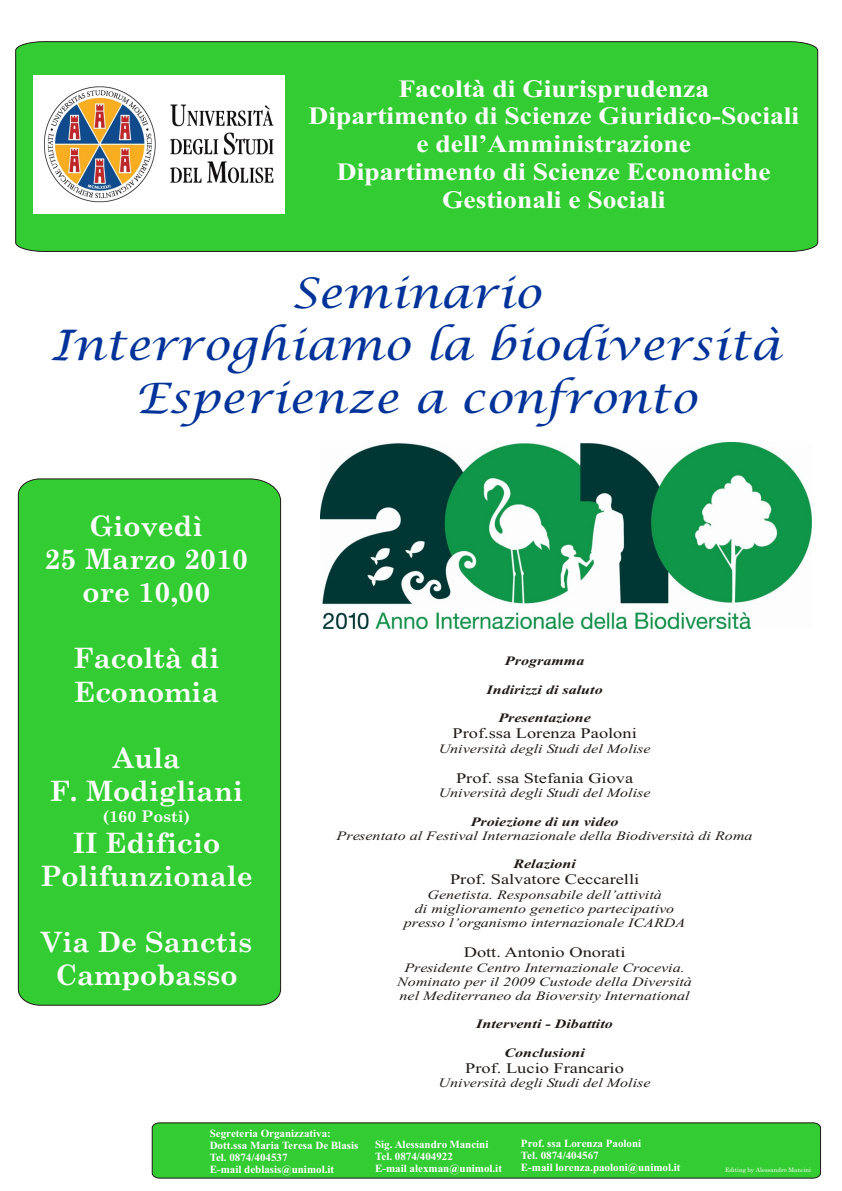
<style>
.page{position:relative;width:842px;height:1191px;background:#fff}
.page>*{position:absolute;margin:0;border:0;box-sizing:border-box;transform-origin:0 0}
.t1{font:41.9px/52.5px "Lucida Calligraphy";color:#039;text-align:center;scale:1.1 1}
.t2{font:700 28px/33.1px "Century Schoolbook";color:#fff;text-align:center}
.t3{font:700 25px/27.7px "Times New Roman";color:#fff;text-align:center;scale:1.1 1}
.t4{font:700 16px "Century Schoolbook";color:#fff}
.t5{font:14.7px "Times New Roman";color:#1f1a17;scale:1.25 1}
.t6{font:italic 12.8px/14.2px "Times New Roman";color:#1f1a17;text-align:center;scale:1.25 1}
.t7{font:italic 700 12.8px "Times New Roman";color:#1f1a17;scale:1.25 1}
.t8{font:700 11px/12.2px "Times New Roman";color:#fff}
.t9{font:6px "Century Schoolbook";color:#fff}
</style>
<div class="page">
<div style="left:15px;top:41px;width:803px;height:211px;background:#3c3"></div>
<div style="left:152px;top:1123px;width:669px;height:55px;background:#3c3"></div>
<div style="left:18px;top:479px;width:263px;height:526px;background:#3c3"></div>
<img style="left:34px;top:76px;width:251px;height:138px">
<img style="left:321px;top:442px;width:490px;height:187px">
<h3 class="t3" style="left:308px;top:77px;width:448px">Facoltà di Giurisprudenza<br>Dipartimento di Scienze Giuridico-Sociali e dell’Amministrazione<br>Dipartimento di Scienze Economiche<br>Gestionali e Sociali</h3>
<h1 class="t1" style="left:51px;top:271px;width:665px">Seminario<br>Interroghiamo la biodiversità<br>Esperienze a confronto</h1>
<h2 class="t2" style="left:45px;top:512px;width:205px">Giovedì<br>25 Marzo 2010 ore 10,00</h2>
<h2 class="t2" style="left:73px;top:644px;width:147px;text-align:left">Facoltà di<br>Economia</h2>
<p class="t7" style="left:505px;top:657px;width:65px">Programma</p>
<p class="t7" style="left:487px;top:685px;width:94px">Indirizzi di saluto</p>
<p class="t7" style="left:498px;top:713px;width:76px">Presentazione</p>
<p class="t5" style="left:453px;top:728px;width:149px">Prof.ssa Lorenza Paoloni</p>
<p class="t6" style="left:439px;top:742px;width:171px">Università degli Studi del Molise</p>
<p class="t5" style="left:456px;top:772px;width:143px">Prof. ssa Stefania Giova</p>
<p class="t6" style="left:439px;top:787px;width:171px">Università degli Studi del Molise</p>
<p class="t7" style="left:471px;top:817px;width:120px">Proiezione di un video</p>
<p class="t6" style="left:337px;top:830px;width:334px">Presentato al Festival Internazionale della Biodiversità di Roma</p>
<p class="t7" style="left:513px;top:859px;width:52px">Relazioni</p>
<p class="t5" style="left:450px;top:874px;width:153px">Prof. Salvatore Ceccarelli</p>
<p class="t6" style="left:404px;top:888px;width:227px">Genetista. Responsabile dell’attività<br>di miglioramento genetico partecipativo presso l’organismo internazionale ICARDA</p>
<p class="t5" style="left:464px;top:947px;width:131px">Dott. Antonio Onorati</p>
<p class="t6" style="left:397px;top:961px;width:237px">Presidente Centro Internazionale Crocevia.<br>Nominato per il 2009 Custode della Diversità nel Mediterraneo da Bioversity International</p>
<p class="t7" style="left:476px;top:1020px;width:111px">Interventi - Dibattito</p>
<p class="t7" style="left:504px;top:1048px;width:66px">Conclusioni</p>
<p class="t5" style="left:465px;top:1062px;width:128px">Prof. Lucio Francario</p>
<p class="t6" style="left:439px;top:1077px;width:171px">Università degli Studi del Molise</p>
<p class="t8" style="left:210px;top:1128px;width:150px">Segreteria Organizzativa:<br>Dott.ssa Maria Teresa De Blasis<br>Tel. 0874/404537<br>E-mail deblasis@unimol.it</p>
<p class="t8" style="left:375px;top:1139px;width:128px">Sig. Alessandro Mancini<br>Tel. 0874/404922<br>E-mail alexman@unimol.it</p>
<p class="t8" style="left:521px;top:1138px;width:161px">Prof. ssa Lorenza Paoloni<br>Tel. 0874/404567<br>E-mail lorenza.paoloni@unimol.it</p>
<h2 class="t2" style="left:50px;top:743px;width:195px">Aula<br>F. Modigliani</h2>
<p class="t4" style="left:103px;top:810px;width:89px">(160 Posti)</p>
<h2 class="t2" style="left:40px;top:829px;width:214px">II Edificio<br>Polifunzionale</h2>
<h2 class="t2" style="left:41px;top:928px;width:213px">Via De Sanctis<br>Campobasso</h2>
<p class="t9" style="left:725px;top:1168px;width:88px">Editing by Alessandro Mancini</p>
</div>
